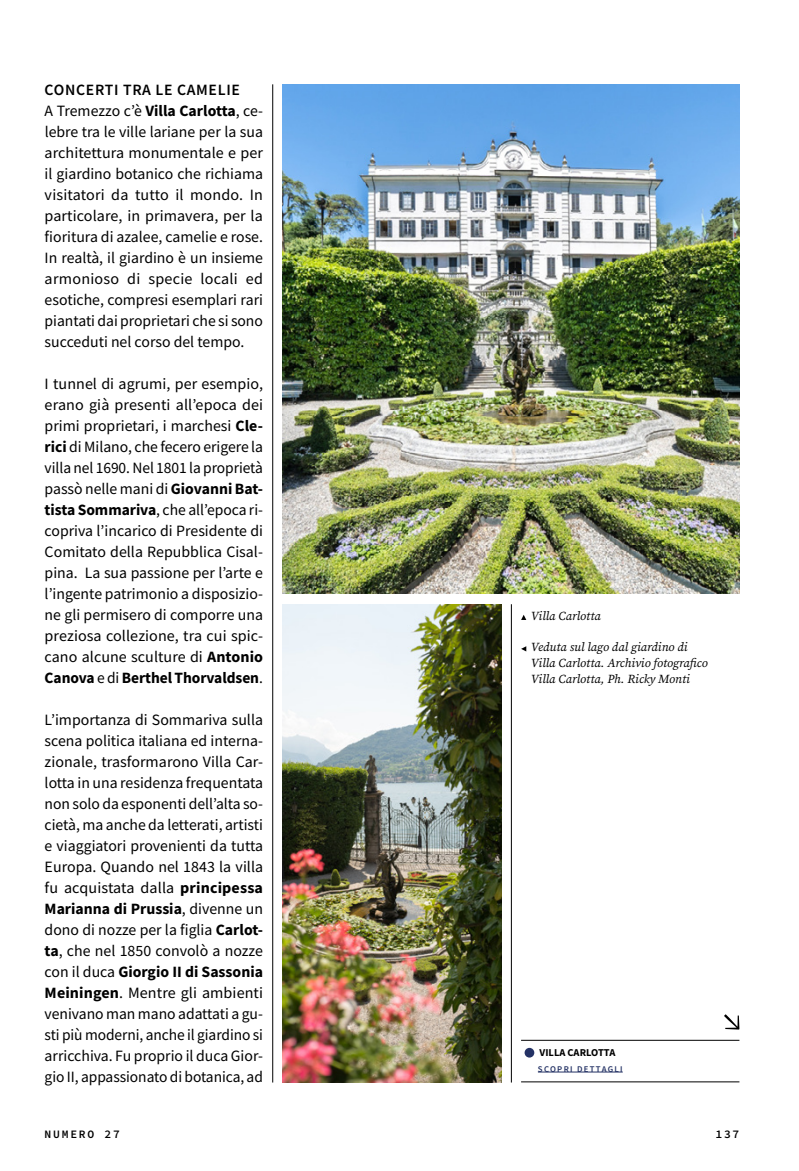
<style>
.page{position:relative;width:799px;height:1171px;background:#fff}
.page>*{position:absolute;margin:0;border:0;box-sizing:border-box;transform-origin:0 0}
.t1{font:15.75px/21px "Source Sans Pro";color:#000;text-align:justify}
.t2{font:15.75px "Source Sans Variable";letter-spacing:.045em;color:#000}
.t3{font:italic 12.25px/15.8px "Source Serif Variable";color:#000}
.t4{font:11.38px "Source Code Variable";letter-spacing:.15em;color:#000}
.t5{font:700 10.5px "Source Sans Pro";color:#000}
.t6{font:600 8.75px "Source Sans Pro";letter-spacing:.15em;color:#243265}
.s1{font-weight:700}
</style>
<div class="page">
<hr style="left:272px;top:84px;width:1px;height:998px;background:#000">
<hr style="left:511px;top:604px;width:1px;height:478px;background:#000">
<img style="left:283px;top:604px;width:218px;height:478px">
<svg style="left:724px;top:1014px;width:15px;height:15px"></svg>
<img style="left:283px;top:84px;width:456px;height:510px">
<hr style="left:521px;top:1040px;width:218px;height:1px;background:#000">
<hr style="left:521px;top:1081px;width:218px;height:1px;background:#000">
<hr style="left:538px;top:1071px;width:85px;height:1px;background:#243265">
<div style="left:524px;top:1048px;width:10px;height:9px;background:#243265;border-radius:50%"></div>
<svg style="left:521px;top:615px;width:5px;height:5px"></svg>
<svg style="left:521px;top:646px;width:5px;height:5px"></svg>
<p class="t2" style="left:45px;top:80px;width:197px">CONCERTI TRA LE CAMELIE</p>
<p class="t1" style="left:45px;top:100px;width:220px">A Tremezzo c’è <span class="s1">Villa Carlotta</span>, ce&shy;lebre tra le ville lariane per la sua architettura monumentale e per il giardino botanico che richiama visitatori da tutto il mondo. In particolare, in primavera, per la fioritura di azalee, camelie e rose.<br>In realtà, il giardino è un insieme armonioso di specie locali ed esotiche, compresi esemplari rari piantati dai proprietari che si sono succeduti nel corso del tempo.</p>
<p class="t1" style="left:45px;top:373px;width:220px">I tunnel di agrumi, per esempio, erano già presenti all’epoca dei primi proprietari, i marchesi <span class="s1">Cle&shy;rici</span> di Milano, che fecero erigere la villa nel 1690. Nel 1801 la proprietà passò nelle mani di <span class="s1">Giovanni Bat&shy;tista Sommariva</span>, che all’epoca ri&shy;copriva l’incarico di Presidente di Comitato della Repubblica Cisal&shy;pina. La sua passione per l’arte e l’ingente patrimonio a disposizio&shy;ne gli permisero di comporre una preziosa collezione, tra cui spic&shy;cano alcune sculture di <span class="s1">Antonio Canova</span> e di <span class="s1">Berthel Thorvaldsen</span>.</p>
<p class="t1" style="left:45px;top:709px;width:220px">L’importanza di Sommariva sulla scena politica italiana ed interna&shy;zionale, trasformarono Villa Car&shy;lotta in una residenza frequentata non solo da esponenti dell’alta so&shy;cietà, ma anche da letterati, artisti e viaggiatori provenienti da tutta Europa. Quando nel 1843 la villa fu acquistata dalla <span class="s1">principessa Marianna di Prussia</span>, divenne un dono di nozze per la figlia <span class="s1">Carlot&shy;ta</span>, che nel 1850 convolò a nozze con il duca <span class="s1">Giorgio II di Sassonia Meiningen</span>. Mentre gli ambienti venivano man mano adattati a gu&shy;sti più moderni, anche il giardino si arricchiva. Fu proprio il duca Gior&shy;gio II, appassionato di botanica, ad</p>
<p class="t3" style="left:531px;top:608px;width:71px">Villa Carlotta</p>
<p class="t3" style="left:531px;top:639px;width:178px">Veduta sul lago dal giardino di<br>Villa Carlotta. Archivio fotografico<br>Villa Carlotta, Ph. Ricky Monti</p>
<p class="t5" style="left:539px;top:1045px;width:77px">VILLA CARLOTTA</p>
<p class="t6" style="left:538px;top:1063px;width:86px">SCOPRI DETTAGLI</p>
<p class="t4" style="left:45px;top:1125px;width:77px">NUMERO 27</p>
<p class="t4" style="left:715px;top:1125px;width:25px">137</p>
</div>
